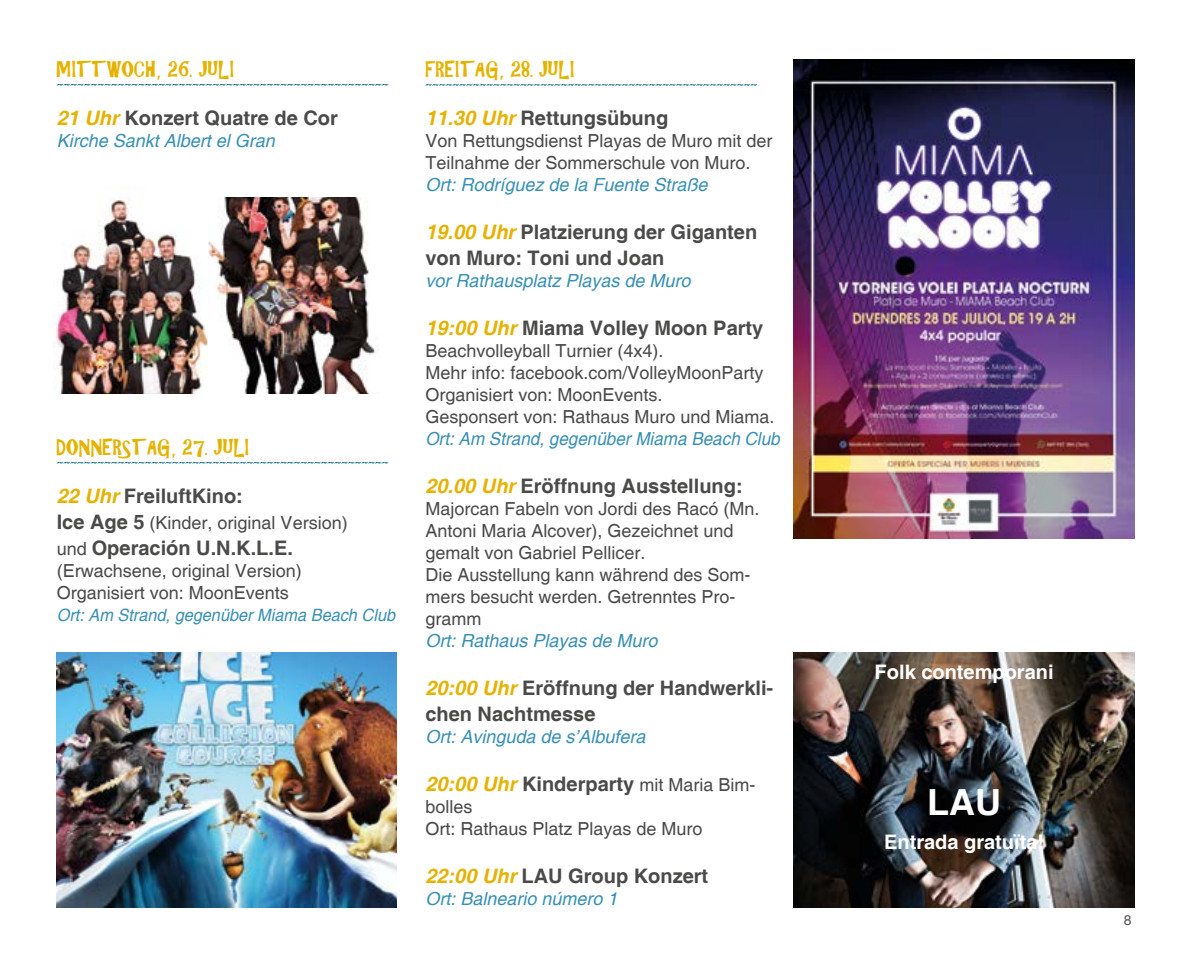
<style>
.page{position:relative;width:1191px;height:964px;background:#fff}
.page>*{position:absolute;margin:0;border:0;box-sizing:border-box;transform-origin:0 0}
.t1{font:700 36px "Helvetica";color:#fff}
.t2{font:700 20px/26px "Helvetica";color:#4a4a49}
.t3{font:20px "ARCHRISTY";color:#e6b200}
.t4{font:700 20px "Helvetica";color:#fff}
.t5{font:18px/22px "Helvetica";color:#4a4a49}
.t6{font:italic 18px "Helvetica";color:#3890b5}
.t7{font:italic 18px "Helvetica";color:#3890b5;scale:.95 1}
.t8{font:italic 17px "Helvetica";color:#3890b5;scale:.96 1}
.t9{font:14px "Helvetica";color:#575756}
.s1{font-style:italic;color:#e6b200}
.s2{font-weight:700;font-size:20px}
.s3{font-weight:400;font-size:18px}
.s4{font-weight:700;font-style:italic;font-size:20px;color:#e6b200}
</style>
<div class="page">
<img style="left:53px;top:200px;width:155px;height:193px">
<img style="left:794px;top:60px;width:340px;height:478px">
<img style="left:794px;top:652px;width:340px;height:255px">
<img style="left:57px;top:652px;width:340px;height:255px">
<img style="left:208px;top:197px;width:168px;height:196px">
<svg style="left:57px;top:84px;width:331px;height:1px"></svg>
<svg style="left:425px;top:84px;width:332px;height:2px"></svg>
<svg style="left:57px;top:462px;width:331px;height:1px"></svg>
<p class="t3" style="left:57px;top:57px;width:180px">MITTWOCH, 26. JULI</p>
<p class="t2" style="left:57px;top:106px;width:283px"><span class="s1">21 Uhr</span> Konzert Quatre de Cor</p>
<p class="t6" style="left:57px;top:130px;width:220px">Kirche Sankt Albert el Gran</p>
<p class="t3" style="left:57px;top:435px;width:195px">DONNERSTAG, 27. JULI</p>
<p class="t2" style="left:57px;top:484px;width:188px"><span class="s1">22 Uhr</span> FreiluftKino:</p>
<p class="t5" style="left:57px;top:512px;width:292px"><span class="s2">Ice Age 5</span> (Kinder, original Version)</p>
<p class="t2" style="left:57px;top:536px;width:238px"><span class="s3">und</span> Operación U.N.K.L.E.</p>
<p class="t5" style="left:57px;top:560px;width:247px">(Erwachsene, original Version)<br>Organisiert von: MoonEvents</p>
<p class="t8" style="left:57px;top:605px;width:354px">Ort: Am Strand, gegenüber Miama Beach Club</p>
<p class="t3" style="left:425px;top:57px;width:152px">FREITAG, 28. JULI</p>
<p class="t2" style="left:425px;top:106px;width:244px"><span class="s1">11.30 Uhr</span> Rettungsübung</p>
<p class="t5" style="left:425px;top:130px;width:349px">Von Rettungsdienst Playas de Muro mit der<br>Teilnahme der Sommerschule von Muro.</p>
<p class="t6" style="left:425px;top:174px;width:284px">Ort: Rodríguez de la Fuente Straße</p>
<p class="t2" style="left:425px;top:220px;width:333px"><span class="s1">19.00 Uhr</span> Platzierung der Giganten von Muro: Toni und Joan</p>
<p class="t6" style="left:425px;top:270px;width:267px">vor Rathausplatz Playas de Muro</p>
<p class="t2" style="left:425px;top:316px;width:339px"><span class="s1">19:00 Uhr</span> Miama Volley Moon Party</p>
<p class="t5" style="left:425px;top:340px;width:351px">Beachvolleyball Turnier (4x4).<br>Mehr info: facebook.com/VolleyMoonParty Organisiert von: MoonEvents.<br>Gesponsert von: Rathaus Muro und Miama.</p>
<p class="t7" style="left:425px;top:428px;width:374px">Ort: Am Strand, gegenüber Miama Beach Club</p>
<p class="t2" style="left:425px;top:474px;width:319px"><span class="s1">20.00 Uhr</span> Eröffnung Ausstellung:</p>
<p class="t5" style="left:425px;top:498px;width:336px">Majorcan Fabeln von Jordi des Racó (Mn.<br>Antoni Maria Alcover), Gezeichnet und gemalt von Gabriel Pellicer.<br>Die Ausstellung kann während des Som&shy;mers besucht werden. Getrenntes Pro&shy;gramm</p>
<p class="t6" style="left:425px;top:630px;width:234px">Ort: Rathaus Playas de Muro</p>
<p class="t2" style="left:425px;top:676px;width:349px"><span class="s1">20:00 Uhr</span> Eröffnung der Handwerkli&shy;chen Nachtmesse</p>
<p class="t6" style="left:425px;top:726px;width:222px">Ort: Avinguda de s’Albufera</p>
<p class="t5" style="left:425px;top:774px;width:331px"><span class="s4">20:00 Uhr</span> <span class="s2">Kinderparty</span> mit Maria Bim&shy;bolles<br>Ort: Rathaus Platz Playas de Muro</p>
<p class="t2" style="left:425px;top:864px;width:284px"><span class="s1">22:00 Uhr</span> LAU Group Konzert</p>
<p class="t6" style="left:425px;top:888px;width:194px">Ort: Balneario número 1</p>
<p class="t4" style="left:874px;top:660px;width:180px">Folk contemporani</p>
<h1 class="t1" style="left:927px;top:781px;width:75px">LAU</h1>
<p class="t4" style="left:884px;top:830px;width:162px">Entrada gratuïta!</p>
<p class="t9" style="left:1123px;top:912px;width:9px">8</p>
</div>
